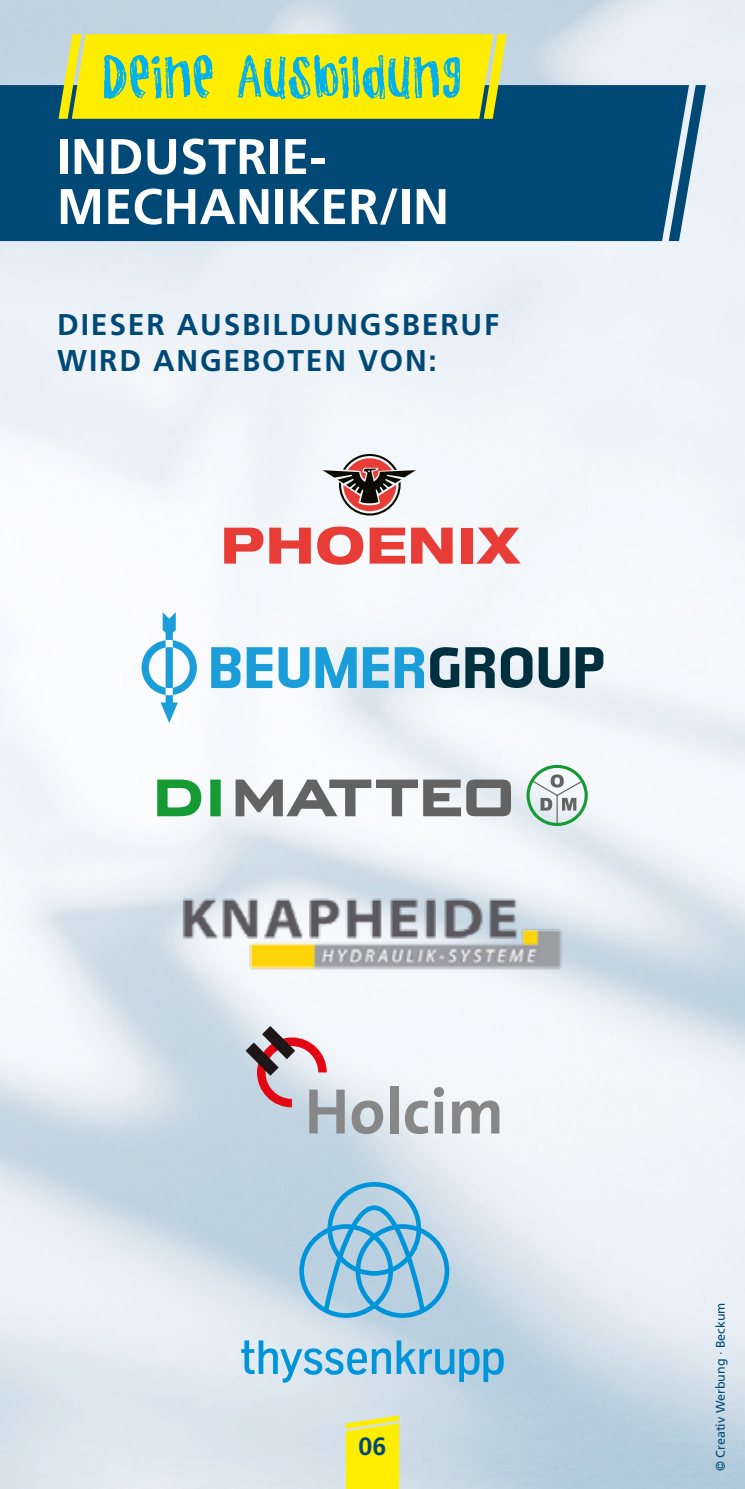
<style>
.page{position:relative;width:745px;height:1489px;background:#fff}
.page>*{position:absolute;margin:0;border:0;box-sizing:border-box;transform-origin:0 0}
.t1{font:700 50px/50px "Frutiger";letter-spacing:.005em;color:#fff}
.t2{font:700 30px/36px "Frutiger";letter-spacing:.06em;color:#004977}
.t3{font:700 25px "Frutiger";color:#004977}
.t4{font:12.5px "Frutiger";color:#004977}
</style>
<div class="page">
<img style="left:0;top:0;width:744px;height:1488px">
<div style="left:0;top:85px;width:668px;height:156px;background:#004977"></div>
<svg style="left:668px;top:85px;width:37px;height:156px;background:#759db7"></svg>
<svg style="left:58px;top:34px;width:448px;height:85px;background:#cdde30"></svg>
<svg style="left:345px;top:1415px;width:54px;height:73px;background:#faeb19"></svg>
<svg style="left:315px;top:647px;width:41px;height:41px;background:#5db7e2"></svg>
<svg style="left:430px;top:647px;width:29px;height:41px"></svg>
<svg style="left:278px;top:647px;width:31px;height:41px"></svg>
<svg style="left:538px;top:647px;width:31px;height:41px"></svg>
<svg style="left:362px;top:647px;width:26px;height:41px"></svg>
<svg style="left:246px;top:647px;width:26px;height:41px"></svg>
<svg style="left:500px;top:647px;width:32px;height:41px"></svg>
<svg style="left:575px;top:647px;width:28px;height:41px"></svg>
<svg style="left:211px;top:647px;width:29px;height:41px"></svg>
<svg style="left:465px;top:647px;width:29px;height:41px"></svg>
<svg style="left:394px;top:647px;width:30px;height:41px"></svg>
<svg style="left:141px;top:612px;width:56px;height:111px"></svg>
<svg style="left:224px;top:527px;width:39px;height:36px"></svg>
<svg style="left:269px;top:527px;width:41px;height:36px"></svg>
<svg style="left:317px;top:526px;width:46px;height:38px"></svg>
<svg style="left:369px;top:527px;width:36px;height:36px"></svg>
<svg style="left:411px;top:527px;width:41px;height:36px"></svg>
<div style="left:460px;top:527px;width:12px;height:36px;background:#e83c36"></div>
<svg style="left:476px;top:527px;width:44px;height:36px"></svg>
<svg style="left:322px;top:454px;width:93px;height:61px"></svg>
<svg style="left:156px;top:778px;width:46px;height:39px"></svg>
<div style="left:211px;top:780px;width:8px;height:35px;background:#159a34"></div>
<div style="left:210px;top:779px;width:10px;height:37px;border:2px solid #159a34"></div>
<svg style="left:234px;top:774px;width:278px;height:43px"></svg>
<svg style="left:531px;top:774px;width:51px;height:50px"></svg>
<div style="left:526px;top:764px;width:61px;height:62px;border:3px solid #159a34;border-radius:50%"></div>
<img style="left:152px;top:889px;width:440px;height:85px">
<svg style="left:351px;top:1100px;width:32px;height:34px"></svg>
<div style="left:389px;top:1086px;width:9px;height:47px;background:#878787"></div>
<svg style="left:404px;top:1086px;width:40px;height:47px"></svg>
<svg style="left:452px;top:1100px;width:47px;height:33px"></svg>
<svg style="left:245px;top:1025px;width:99px;height:108px;background:#c2b6be"></svg>
<svg style="left:299px;top:1181px;width:150px;height:136px;background:#93c4df"></svg>
<svg style="left:241px;top:1340px;width:262px;height:42px;background:#92c8e4"></svg>
<h1 class="t1" style="left:57px;top:132px;width:393px">INDUSTRIE-<br>MECHANIKER/IN</h1>
<p class="t2" style="left:57px;top:307px;width:443px">DIESER AUSBILDUNGSBERUF<br>WIRD ANGEBOTEN VON:</p>
<p class="t3" style="left:358px;top:1430px;width:29px">06</p>
<p class="t4" style="left:712px;top:1470px;width:170px;rotate:-90deg">© Creativ Werbung · Beckum</p>
</div>
